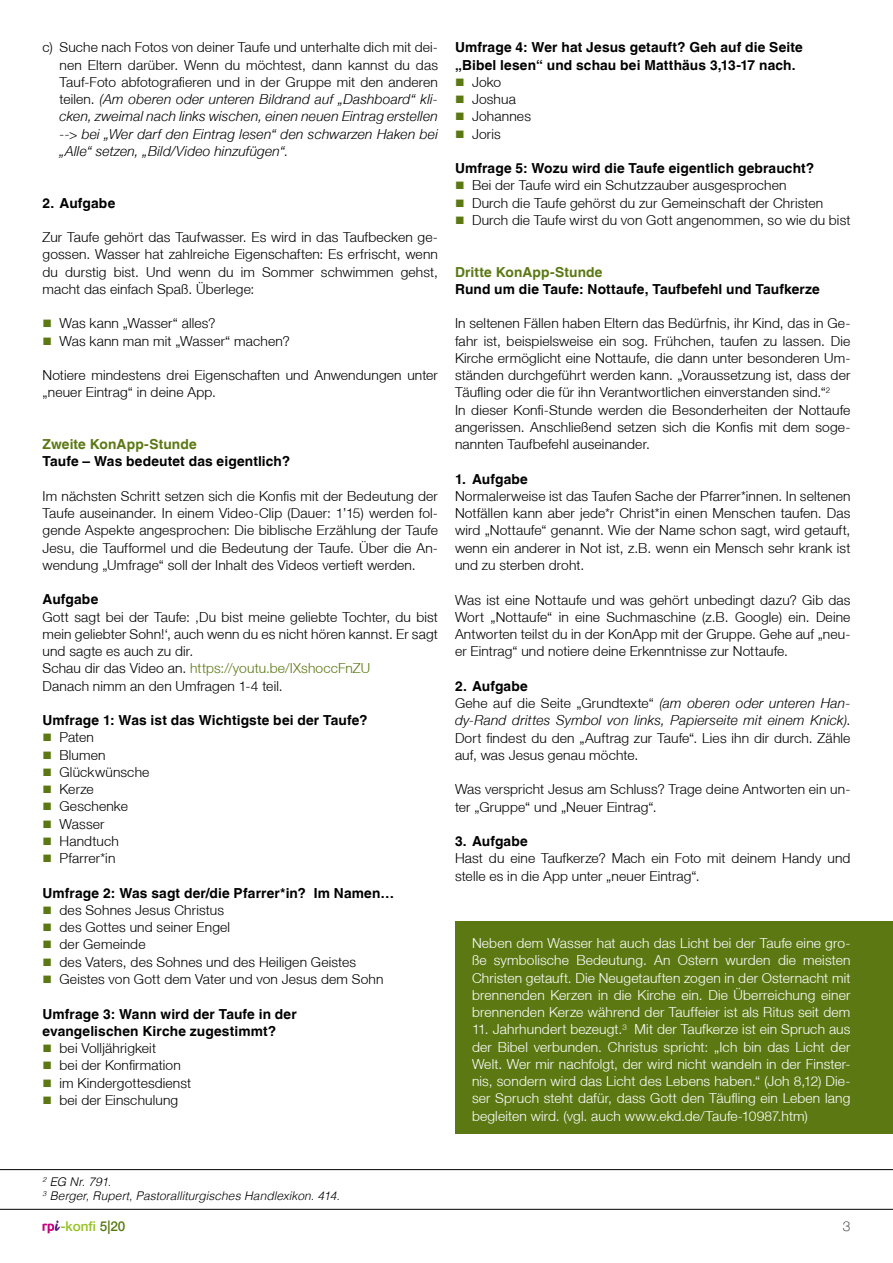
<style>
.page{position:relative;width:893px;height:1263px;background:#fff}
.page>*{position:absolute;margin:0;border:0;box-sizing:border-box;transform-origin:0 0}
.t1{font:300 13.8px/17.2px "Helvetica Neue LT";letter-spacing:.01em;color:#000;text-align:justify}
.t2{font:300 13.8px/17.2px "Helvetica Neue LT";letter-spacing:.01em;color:#fff;text-align:justify}
.t3{font:700 13.8px/17.2px "Helvetica LT";letter-spacing:.01em;color:#000}
.t4{font:italic 300 13.8px/17.2px "Helvetica Neue LT";letter-spacing:.015em;color:#000;text-align:justify}
.t5{font:700 13.8px "Helvetica LT";letter-spacing:.01em;color:#5b7813}
.t6{font:500 13.5px "Helvetica Neue LT";color:#95c11f}
.t7{font:100 13.5px "Helvetica Neue LT";color:#000}
.t8{font:italic 300 12px/13.5px "Helvetica LT";color:#000}
.s1{font-style:normal}
.s2{color:#5b7813}
.s3{font-style:italic}
</style>
<div class="page">
<div style="left:455px;top:922px;width:438px;height:212px;background:#5b7813"></div>
<svg style="left:43px;top:1220px;width:17px;height:13px"></svg>
<hr style="left:0;top:1209px;width:893px;height:1px;background:#000">
<hr style="left:0;top:1169px;width:893px;height:1px;background:#000">
<p class="t4" style="left:60px;top:39px;width:380px;text-indent:-17px"><span class="s1">c) Suche nach Fotos von deiner Taufe und unterhalte dich mit dei&shy;nen Eltern darüber. Wenn du möchtest, dann kannst du das Tauf-Foto abfotografieren und in der Gruppe mit den anderen teilen.</span> (Am oberen oder unteren Bildrand auf „Dashboard“ kli&shy;cken, zweimal nach links wischen, einen neuen Eintrag erstellen --&gt; bei „Wer darf den Eintrag lesen“ den schwarzen Haken bei „Alle“ setzen, „Bild/Video hinzufügen“.</p>
<p class="t3" style="left:43px;top:194px;width:74px">2. Aufgabe</p>
<p class="t1" style="left:43px;top:228px;width:397px">Zur Taufe gehört das Taufwasser. Es wird in das Taufbecken ge&shy;gossen. Wasser hat zahlreiche Eigenschaften: Es erfrischt, wenn du durstig bist. Und wenn du im Sommer schwimmen gehst, macht das einfach Spaß. Überlege:</p>
<p class="t1" style="left:43px;top:315px;width:175px"><span class="s2">■</span> Was kann „Wasser“ alles?</p>
<p class="t1" style="left:43px;top:332px;width:249px"><span class="s2">■</span> Was kann man mit „Wasser“ machen?</p>
<p class="t1" style="left:43px;top:366px;width:397px">Notiere mindestens drei Eigenschaften und Anwendungen unter „neuer Eintrag“ in deine App.</p>
<p class="t5" style="left:43px;top:436px;width:156px">Zweite KonApp-Stunde</p>
<p class="t3" style="left:43px;top:453px;width:249px">Taufe – Was bedeutet das eigentlich?</p>
<p class="t1" style="left:43px;top:487px;width:397px">Im nächsten Schritt setzen sich die Konfis mit der Bedeutung der Taufe auseinander. In einem Video-Clip (Dauer: 1’15) werden fol&shy;gende Aspekte angesprochen: Die biblische Erzählung der Taufe Jesu, die Taufformel und die Bedeutung der Taufe. Über die An&shy;wendung „Umfrage“ soll der Inhalt des Videos vertieft werden.</p>
<p class="t3" style="left:43px;top:591px;width:57px">Aufgabe</p>
<p class="t1" style="left:43px;top:608px;width:397px;text-align:left">Gott sagt bei der Taufe: ‚Du bist meine geliebte Tochter, du bist mein geliebter Sohn!‘, auch wenn du es nicht hören kannst. Er sagt und sagte es auch zu dir.<br>Schau dir das Video an. <span class="s2">https://youtu.be/IXshoccFnZU<br></span>Danach nimm an den Umfragen 1-4 teil.</p>
<p class="t3" style="left:43px;top:711px;width:326px">Umfrage 1: Was ist das Wichtigste bei der Taufe?</p>
<p class="t1" style="left:43px;top:729px;width:53px"><span class="s2">■</span> Paten</p>
<p class="t1" style="left:43px;top:746px;width:65px"><span class="s2">■</span> Blumen</p>
<p class="t1" style="left:43px;top:763px;width:108px"><span class="s2">■</span> Glückwünsche</p>
<p class="t1" style="left:43px;top:780px;width:53px"><span class="s2">■</span> Kerze</p>
<p class="t1" style="left:43px;top:798px;width:87px"><span class="s2">■</span> Geschenke</p>
<p class="t1" style="left:43px;top:815px;width:63px"><span class="s2">■</span> Wasser</p>
<p class="t1" style="left:43px;top:832px;width:78px"><span class="s2">■</span> Handtuch</p>
<p class="t1" style="left:43px;top:849px;width:74px"><span class="s2">■</span> Pfarrer*in</p>
<p class="t3" style="left:43px;top:884px;width:353px">Umfrage 2: Was sagt der/die Pfarrer*in? Im Namen…</p>
<p class="t1" style="left:43px;top:901px;width:183px"><span class="s2">■</span> des Sohnes Jesus Christus</p>
<p class="t1" style="left:43px;top:918px;width:189px"><span class="s2">■</span> des Gottes und seiner Engel</p>
<p class="t1" style="left:43px;top:936px;width:105px"><span class="s2">■</span> der Gemeinde</p>
<p class="t1" style="left:43px;top:953px;width:315px"><span class="s2">■</span> des Vaters, des Sohnes und des Heiligen Geistes</p>
<p class="t1" style="left:43px;top:970px;width:343px"><span class="s2">■</span> Geistes von Gott dem Vater und von Jesus dem Sohn</p>
<p class="t3" style="left:43px;top:1005px;width:256px">Umfrage 3: Wann wird der Taufe in der evangelischen Kirche zugestimmt?</p>
<p class="t1" style="left:43px;top:1039px;width:115px"><span class="s2">■</span> bei Volljährigkeit</p>
<p class="t1" style="left:43px;top:1056px;width:140px"><span class="s2">■</span> bei der Konfirmation</p>
<p class="t1" style="left:43px;top:1074px;width:150px"><span class="s2">■</span> im Kindergottesdienst</p>
<p class="t1" style="left:43px;top:1091px;width:137px"><span class="s2">■</span> bei der Einschulung</p>
<p class="t3" style="left:455px;top:39px;width:349px">Umfrage 4: Wer hat Jesus getauft? Geh auf die Seite „Bibel lesen“ und schau bei Matthäus 3,13-17 nach.</p>
<p class="t1" style="left:455px;top:73px;width:48px"><span class="s2">■</span> Joko</p>
<p class="t1" style="left:455px;top:90px;width:62px"><span class="s2">■</span> Joshua</p>
<p class="t1" style="left:455px;top:108px;width:77px"><span class="s2">■</span> Johannes</p>
<p class="t1" style="left:455px;top:125px;width:47px"><span class="s2">■</span> Joris</p>
<p class="t3" style="left:455px;top:159px;width:361px">Umfrage 5: Wozu wird die Taufe eigentlich gebraucht?</p>
<p class="t1" style="left:455px;top:177px;width:333px"><span class="s2">■</span> Bei der Taufe wird ein Schutzzauber ausgesprochen</p>
<p class="t1" style="left:455px;top:194px;width:370px"><span class="s2">■</span> Durch die Taufe gehörst du zur Gemeinschaft der Christen</p>
<p class="t1" style="left:455px;top:211px;width:397px"><span class="s2">■</span> Durch die Taufe wirst du von Gott angenommen, so wie du bist</p>
<p class="t5" style="left:455px;top:263px;width:149px">Dritte KonApp-Stunde</p>
<p class="t3" style="left:455px;top:280px;width:366px">Rund um die Taufe: Nottaufe, Taufbefehl und Taufkerze</p>
<p class="t1" style="left:455px;top:315px;width:397px;text-align:left">In seltenen Fällen haben Eltern das Bedürfnis, ihr Kind, das in Ge&shy;fahr ist, beispielsweise ein sog. Frühchen, taufen zu lassen. Die Kirche ermöglicht eine Nottaufe, die dann unter besonderen Um&shy;ständen durchgeführt werden kann. „Voraussetzung ist, dass der Täufling oder die für ihn Verantwortlichen einverstanden sind.“<sup>2<br></sup>In dieser Konfi-Stunde werden die Besonderheiten der Nottaufe angerissen. Anschließend setzen sich die Konfis mit dem soge&shy;nannten Taufbefehl auseinander.</p>
<p class="t3" style="left:455px;top:470px;width:74px">1. Aufgabe</p>
<p class="t1" style="left:455px;top:487px;width:397px">Normalerweise ist das Taufen Sache der Pfarrer*innen. In seltenen Notfällen kann aber jede*r Christ*in einen Menschen taufen. Das wird „Nottaufe“ genannt. Wie der Name schon sagt, wird getauft, wenn ein anderer in Not ist, z.B. wenn ein Mensch sehr krank ist und zu sterben droht.</p>
<p class="t1" style="left:455px;top:591px;width:397px">Was ist eine Nottaufe und was gehört unbedingt dazu? Gib das Wort „Nottaufe“ in eine Suchmaschine (z.B. Google) ein. Deine Antworten teilst du in der KonApp mit der Gruppe. Gehe auf „neu&shy;er Eintrag“ und notiere deine Erkenntnisse zur Nottaufe.</p>
<p class="t3" style="left:455px;top:677px;width:74px">2. Aufgabe</p>
<p class="t1" style="left:455px;top:694px;width:397px">Gehe auf die Seite „Grundtexte“ <span class="s3">(am oberen oder unteren Han&shy;dy-Rand drittes Symbol von links, Papierseite mit einem Knick)</span>.<br>Dort findest du den „Auftrag zur Taufe“. Lies ihn dir durch. Zähle auf, was Jesus genau möchte.</p>
<p class="t1" style="left:455px;top:780px;width:397px">Was verspricht Jesus am Schluss? Trage deine Antworten ein un&shy;ter „Gruppe“ und „Neuer Eintrag“.</p>
<p class="t3" style="left:455px;top:832px;width:74px">3. Aufgabe</p>
<p class="t1" style="left:455px;top:849px;width:397px">Hast du eine Taufkerze? Mach ein Foto mit deinem Handy und stelle es in die App unter „neuer Eintrag“.</p>
<p class="t2" style="left:472px;top:934px;width:380px">Neben dem Wasser hat auch das Licht bei der Taufe eine gro&shy;ße symbolische Bedeutung. An Ostern wurden die meisten Christen getauft. Die Neugetauften zogen in der Osternacht mit brennenden Kerzen in die Kirche ein. Die Überreichung einer brennenden Kerze während der Tauffeier ist als Ritus seit dem</p>
<p class="t2" style="left:472px;top:1020px;width:380px">11. Jahrhundert bezeugt.<sup>3</sup> Mit der Taufkerze ist ein Spruch aus der Bibel verbunden. Christus spricht: „Ich bin das Licht der Welt. Wer mir nachfolgt, der wird nicht wandeln in der Finster&shy;nis, sondern wird das Licht des Lebens haben.“ (Joh 8,12) Die&shy;ser Spruch steht dafür, dass Gott den Täufling ein Leben lang begleiten wird. (vgl. auch www.ekd.de/Taufe-10987.htm)</p>
<p class="t8" style="left:43px;top:1175px;width:299px"><sup>2</sup> EG Nr. 791.<br><sup>3</sup> Berger, Rupert, Pastoralliturgisches Handlexikon. 414.</p>
<p class="t6" style="left:60px;top:1218px;width:67px">-konfi <span class="s2">5|20</span></p>
<p class="t7" style="left:843px;top:1218px;width:9px">3</p>
</div>
